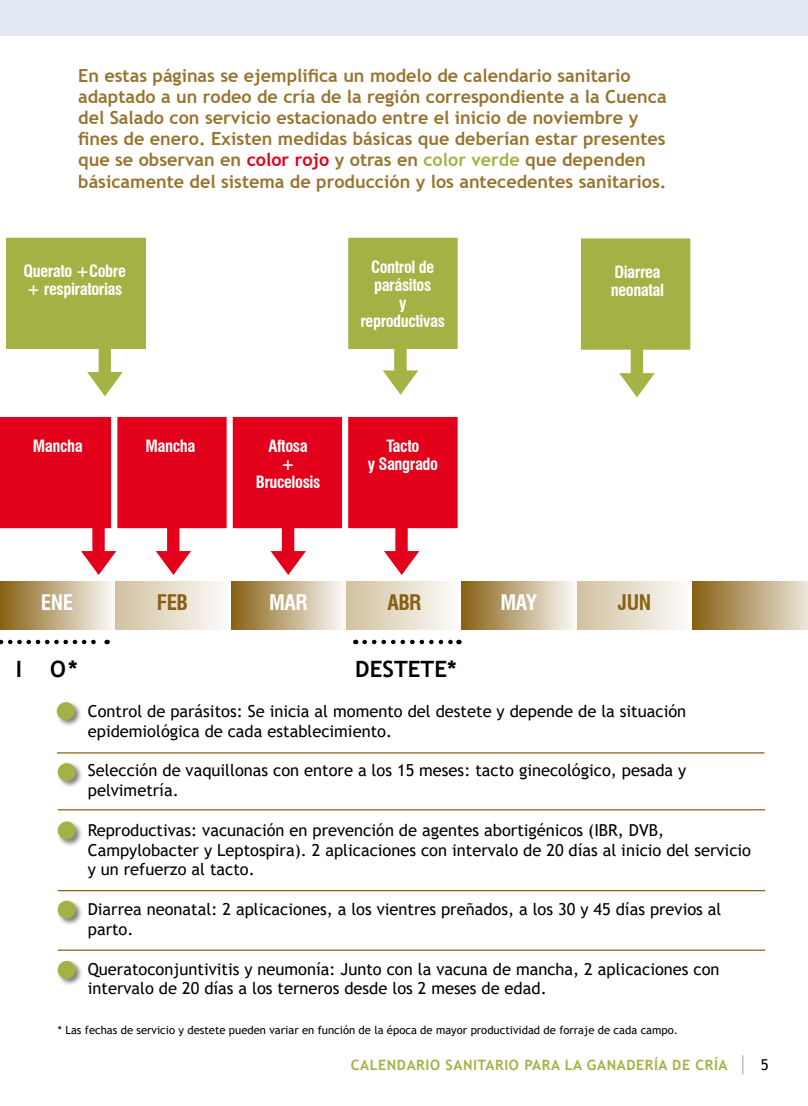
<style>
.page{position:relative;width:808px;height:1106px;background:#fff}
.page>*{position:absolute;margin:0;border:0;box-sizing:border-box;transform-origin:0 0}
.t1{font:700 22.5px "Trebuchet MS";color:#000}
.t2{font:700 condensed 21px "Swiss 721 BT";letter-spacing:-.025em;color:#fff}
.t3{font:700 condensed 21px "Swiss 721 BT";letter-spacing:-.025em;color:#886114}
.t4{font:700 18px/21.3px "Trebuchet MS";color:#97742f}
.t5{font:16.5px/19.8px "Trebuchet MS";color:#000}
.t6{font:700 condensed 16.5px/18px "Swiss 721 BT";letter-spacing:-.025em;color:#fff;text-align:center}
.t7{font:15px "Trebuchet MS";color:#000}
.t8{font:700 14.25px "Trebuchet MS";letter-spacing:.04em;color:#a4b144}
.t9{font:11.25px "Trebuchet MS";color:#000}
.s1{color:#e2001a}
.s2{color:#a4b144}
</style>
<div class="page">
<div style="left:0;top:0;width:808px;height:36px;background:#e2e9f3"></div>
<svg style="left:742px;top:1055px;width:1px;height:19px"></svg>
<div style="left:0;top:581px;width:115px;height:48px;background:linear-gradient(to right,#876013,#fcfbfa)"></div>
<div style="left:115px;top:581px;width:116px;height:48px;background:linear-gradient(to right,#d2c0a0,#fdfdfc)"></div>
<div style="left:231px;top:581px;width:115px;height:48px;background:linear-gradient(to right,#886114,#fcfcfa)"></div>
<div style="left:346px;top:581px;width:116px;height:48px;background:linear-gradient(to right,#d2c0a0,#fdfdfc)"></div>
<div style="left:462px;top:581px;width:115px;height:48px;background:linear-gradient(to right,#886114,#fcfcfb)"></div>
<div style="left:577px;top:581px;width:115px;height:48px;background:linear-gradient(to right,#d2c0a0,#fdfdfc)"></div>
<div style="left:111px;top:411px;width:122px;height:123px;background:#e2001a;border:6px solid #fff"></div>
<div style="left:3px;top:235px;width:146px;height:117px;background:#a4b144"></div>
<div style="left:0;top:232px;width:152px;height:123px;border:6px solid #fff"></div>
<div style="left:227px;top:411px;width:121px;height:123px;background:#e2001a;border:6px solid #fff"></div>
<div style="left:342px;top:411px;width:122px;height:123px;background:#e2001a;border:6px solid #fff"></div>
<div style="left:342px;top:232px;width:122px;height:123px;background:#a4b144;border:6px solid #fff"></div>
<div style="left:575px;top:232px;width:121px;height:124px;background:#a4b144;border:6px solid #fff"></div>
<div style="left:692px;top:581px;width:116px;height:48px;background:linear-gradient(to right,#876012,#ebe5d8)"></div>
<svg style="left:0;top:411px;width:117px;height:164px"></svg>
<svg style="left:156px;top:527px;width:35px;height:48px"></svg>
<svg style="left:271px;top:527px;width:35px;height:48px"></svg>
<svg style="left:384px;top:527px;width:35px;height:48px"></svg>
<svg style="left:87px;top:348px;width:36px;height:48px"></svg>
<svg style="left:383px;top:348px;width:35px;height:47px"></svg>
<svg style="left:619px;top:349px;width:36px;height:48px"></svg>
<svg style="left:0;top:639px;width:108px;height:5px"></svg>
<svg style="left:365px;top:639px;width:94px;height:5px"></svg>
<hr style="left:57px;top:752px;width:707px;height:1px;background:#886114">
<hr style="left:58px;top:809px;width:707px;height:1px;background:#886114">
<hr style="left:58px;top:890px;width:707px;height:1px;background:#886114">
<hr style="left:58px;top:949px;width:707px;height:1px;background:#886114">
<div style="left:55px;top:700px;width:27px;height:27px;background:#000;opacity:.5"></div>
<div style="left:57px;top:702px;width:18px;height:18px;background:#a4b144;border-radius:50%"></div>
<div style="left:56px;top:761px;width:27px;height:27px;background:#000;opacity:.5"></div>
<div style="left:58px;top:763px;width:18px;height:18px;background:#a4b144;border-radius:50%"></div>
<div style="left:56px;top:819px;width:27px;height:27px;background:#000;opacity:.5"></div>
<div style="left:58px;top:821px;width:18px;height:18px;background:#a4b144;border-radius:50%"></div>
<div style="left:56px;top:899px;width:27px;height:27px;background:#000;opacity:.5"></div>
<div style="left:58px;top:900px;width:18px;height:18px;background:#a4b144;border-radius:50%"></div>
<div style="left:56px;top:959px;width:27px;height:27px;background:#000;opacity:.5"></div>
<div style="left:58px;top:960px;width:18px;height:18px;background:#a4b144;border-radius:50%"></div>
<p class="t4" style="left:78px;top:64px;width:590px">En estas páginas se ejemplifica un modelo de calendario sanitario adaptado a un rodeo de cría de la región correspondiente a la Cuenca del Salado con servicio estacionado entre el inicio de noviembre y fines de enero. Existen medidas básicas que deberían estar presentes que se observan en <span class="s1">color rojo</span> y otras en <span class="s2">color verde</span> que dependen básicamente del sistema de producción y los antecedentes sanitarios.</p>
<p class="t6" style="left:24px;top:262px;width:104px;text-align:left">Querato +Cobre + respiratorias</p>
<p class="t6" style="left:360px;top:258px;width:86px">Control de parásitos<br>y reproductivas</p>
<p class="t6" style="left:611px;top:263px;width:55px;text-align:left">Diarrea neonatal</p>
<p class="t6" style="left:33px;top:437px;width:51px">Mancha</p>
<p class="t6" style="left:145px;top:437px;width:51px">Mancha</p>
<p class="t6" style="left:256px;top:437px;width:66px">Aftosa<br>+<br>Brucelosis</p>
<p class="t6" style="left:368px;top:437px;width:72px">Tacto<br>y Sangrado</p>
<p class="t2" style="left:41px;top:589px;width:34px">ENE</p>
<p class="t3" style="left:157px;top:589px;width:33px">FEB</p>
<p class="t2" style="left:269px;top:589px;width:40px">MAR</p>
<p class="t3" style="left:387px;top:589px;width:35px">ABR</p>
<p class="t2" style="left:501px;top:589px;width:38px">MAY</p>
<p class="t3" style="left:618px;top:589px;width:35px">JUN</p>
<h1 class="t1" style="left:16px;top:654px;width:25px">IO</h1>
<h1 class="t1" style="left:68px;top:654px;width:11px">*</h1>
<h1 class="t1" style="left:355px;top:654px;width:53px">DESTETE</h1>
<h1 class="t1" style="left:447px;top:654px;width:11px">*</h1>
<p class="t5" style="left:88px;top:701px;width:600px">Control de parásitos: Se inicia al momento del destete y depende de la situación epidemiológica de cada establecimiento.</p>
<p class="t5" style="left:88px;top:760px;width:600px">Selección de vaquillonas con entore a los 15 meses: tacto ginecológico, pesada y pelvimetría.</p>
<p class="t5" style="left:88px;top:820px;width:665px">Reproductivas: vacunación en prevención de agentes abortigénicos (IBR, DVB,<br>Campylobacter y Leptospira). 2 aplicaciones con intervalo de 20 días al inicio del servicio y un refuerzo al tacto.</p>
<p class="t5" style="left:88px;top:899px;width:635px">Diarrea neonatal: 2 aplicaciones, a los vientres preñados, a los 30 y 45 días previos al parto.</p>
<p class="t5" style="left:88px;top:958px;width:633px">Queratoconjuntivitis y neumonía: Junto con la vacuna de mancha, 2 aplicaciones con intervalo de 20 días a los terneros desde los 2 meses de edad.</p>
<p class="t9" style="left:58px;top:1023px;width:622px">* Las fechas de servicio y destete pueden variar en función de la época de mayor productividad de forraje de cada campo.</p>
<p class="t8" style="left:351px;top:1056px;width:192px">Calendario Sanitario para</p>
<p class="t8" style="left:565px;top:1056px;width:163px">la ganadería de cría</p>
<p class="t7" style="left:761px;top:1055px;width:9px">5</p>
</div>
